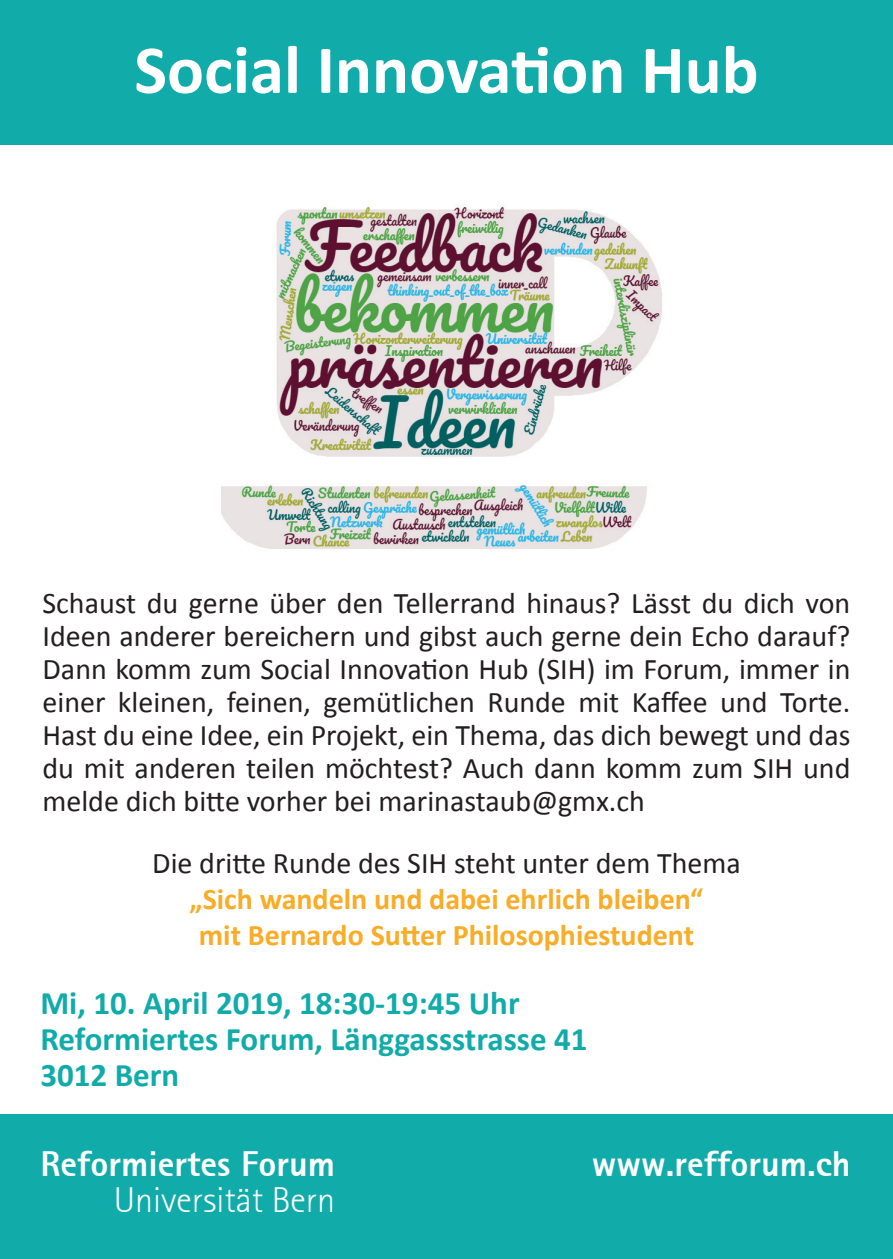
<style>
.page{position:relative;width:893px;height:1259px;background:#fff}
.page>*{position:absolute;margin:0;border:0;box-sizing:border-box;transform-origin:0 0}
.t1{font:700 69px "Calibri";color:#fff}
.t2{font:36px "True Rotis San Serif Extrabold T Hree";color:#fff}
.t3{font:36px "True Rotis Sanserif Lig T Hree";color:#fff}
.t4{font:700 33px/36px "Calibri";color:#11aca9}
.t5{font:30px/33px "Calibri";color:#231f20;text-align:justify}
.t6{font:700 30px/36px "Calibri";color:#f9ac27;text-align:center}
</style>
<div class="page">
<div style="left:0;top:0;width:893px;height:145px;background:#11aca9"></div>
<div style="left:0;top:1114px;width:893px;height:145px;background:#11aca9"></div>
<img style="left:221px;top:204px;width:441px;height:345px">
<h1 class="t1" style="left:134px;top:21px;width:626px">Social Innovation Hub</h1>
<p class="t5" style="left:43px;top:585px;width:809px">Schaust du gerne über den Tellerrand hinaus? Lässt du dich von Ideen anderer bereichern und gibst auch gerne dein Echo darauf?<br>Dann komm zum Social Innovation Hub (SIH) im Forum, immer in einer kleinen, feinen, gemütlichen Runde mit Kaffee und Torte.<br>Hast du eine Idee, ein Projekt, ein Thema, das dich bewegt und das du mit anderen teilen möchtest? Auch dann komm zum SIH und melde dich bitte vorher bei marinastaub@gmx.ch</p>
<p class="t5" style="left:152px;top:845px;width:590px">Die dritte Runde des SIH steht unter dem Thema</p>
<p class="t6" style="left:190px;top:880px;width:515px">„Sich wandeln und dabei ehrlich bleiben“ mit Bernardo Sutter Philosophiestudent</p>
<p class="t4" style="left:40px;top:983px;width:549px">Mi, 10. April 2019, 18:30-19:45 Uhr<br>Reformiertes Forum, Länggassstrasse 41<br>3012 Bern</p>
<p class="t2" style="left:41px;top:1140px;width:296px">Reformiertes Forum</p>
<p class="t3" style="left:114px;top:1178px;width:223px">Universität Bern</p>
<p class="t2" style="left:592px;top:1141px;width:260px">www.refforum.ch</p>
</div>
